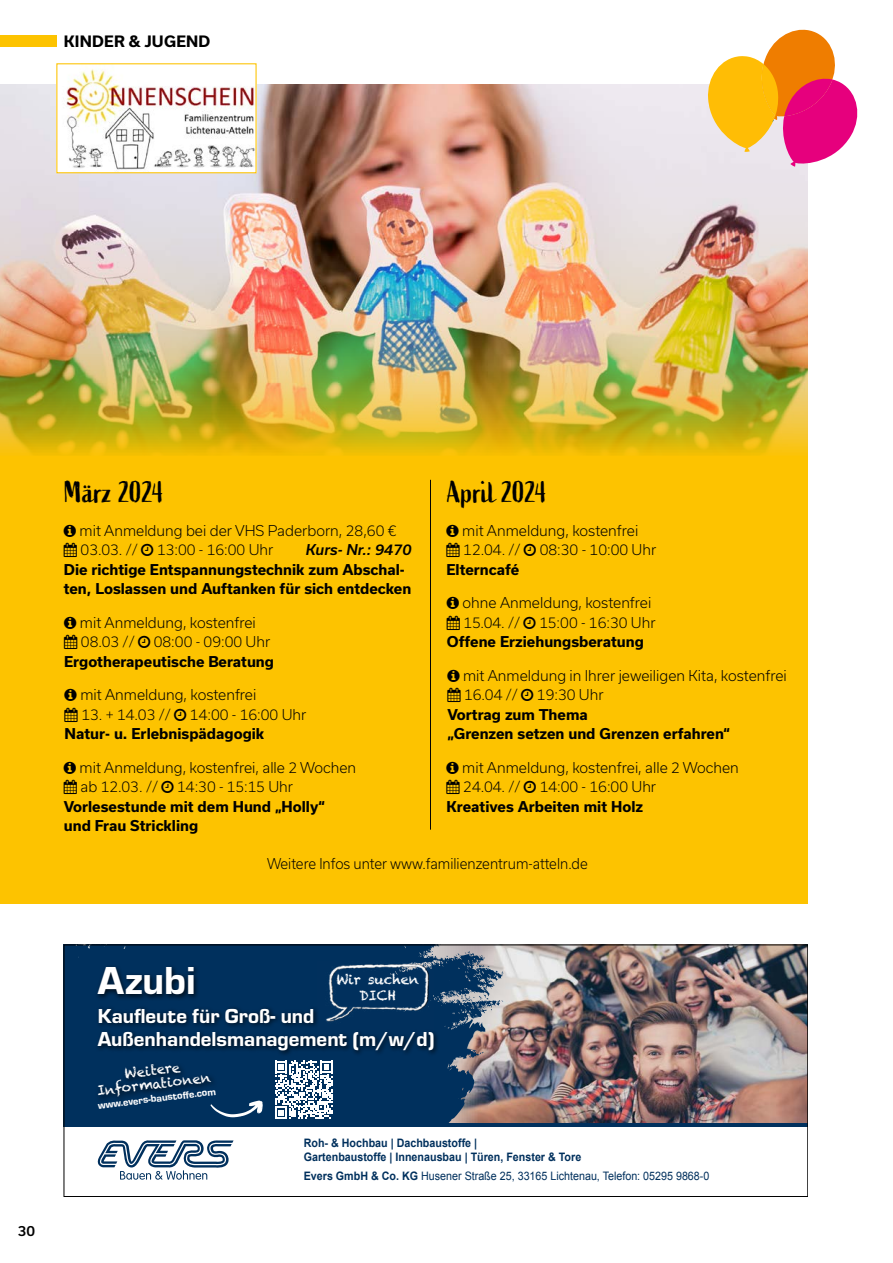
<style>
.page{position:relative;width:893px;height:1263px;background:#fff}
.page>*{position:absolute;margin:0;border:0;box-sizing:border-box;transform-origin:0 0}
.t1{font:40.5px "Eurostile Hea";color:#fff}
.t2{font:30px "Active";color:#000}
.t3{font:21px/23.4px "Eurostile Hea";color:#fff}
.t4{font:700 15px "Usual";letter-spacing:.015em;color:#000}
.t5{font:300 14.25px "Usual";color:#000}
.t6{font:700 14.25px/19.5px "Usual";color:#000}
.t7{font:300 14.25px "Usual";color:#000;scale:.95 1}
.t8{font:italic 500 14.25px "Usual";color:#000}
.t9{font:13.5px/16.2px "Chalkduster";color:#fff;text-align:center}
.t10{font:500 13.5px "Usual";color:#000}
.t11{font:700 11.7px/14px "Arial";color:#00305d;scale:.92 1}
.t12{font:11.7px "Arial";color:#00305d;scale:.92 1}
.t13{font:10.5px "Eurostile Hea";color:#fff}
.s1{font-weight:700}
</style>
<div class="page">
<div style="left:0;top:85px;width:808px;height:819px;background:#fdc300"></div>
<div style="left:0;top:36px;width:56px;height:11px;background:#fdc300"></div>
<hr style="left:892px;top:709px;width:1px;height:292px;background:#fdeef6">
<img style="left:504px;top:947px;width:302px;height:176px">
<svg style="left:66px;top:947px;width:438px;height:176px;background:#183f66"></svg>
<svg style="left:98px;top:1140px;width:136px;height:40px"></svg>
<hr style="left:64px;top:1123px;width:744px;height:3px;background:#00305d">
<img style="left:467px;top:1024px;width:42px;height:30px">
<div style="left:95px;top:964px;width:105px;height:38px;background:#000;opacity:.75"></div>
<div style="left:95px;top:1006px;width:345px;height:51px;background:#000;opacity:.75"></div>
<img style="left:317px;top:962px;width:116px;height:71px">
<div style="left:95px;top:1061px;width:123px;height:43px;background:#000;opacity:.75"></div>
<svg style="left:275px;top:1061px;width:58px;height:58px"></svg>
<svg style="left:210px;top:1100px;width:53px;height:17px"></svg>
<div style="left:64px;top:945px;width:744px;height:252px;border:1px solid #000"></div>
<img style="left:0;top:85px;width:808px;height:370px">
<img style="left:58px;top:69px;width:197px;height:102px">
<div style="left:56px;top:63px;width:201px;height:110px;border:1px solid #fdc300"></div>
<hr style="left:430px;top:480px;width:1px;height:350px;background:#000">
<svg style="left:706px;top:29px;width:152px;height:138px"></svg>
<p class="t4" style="left:64px;top:33px;width:148px">KINDER &amp; JUGEND</p>
<h2 class="t2" style="left:65px;top:475px;width:101px">März 2024</h2>
<h2 class="t2" style="left:447px;top:475px;width:101px">April 2024</h2>
<p class="t5" style="left:80px;top:522px;width:318px">mit Anmeldung bei der VHS Paderborn, 28,60 €</p>
<p class="t5" style="left:64px;top:542px;width:76px">▲ 03.03. //</p>
<p class="t5" style="left:157px;top:542px;width:118px">13:00 - 16:00 Uhr</p>
<p class="t6" style="left:64px;top:560px;width:349px">Die richtige Entspannungstechnik zum Abschal&shy;ten, Loslassen und Auftanken für sich entdecken</p>
<p class="t8" style="left:306px;top:541px;width:107px">Kurs- Nr.: 9470</p>
<p class="t5" style="left:80px;top:614px;width:178px">mit Anmeldung, kostenfrei</p>
<p class="t5" style="left:64px;top:634px;width:72px">▲ 08.03 //</p>
<p class="t5" style="left:154px;top:634px;width:118px">08:00 - 09:00 Uhr</p>
<p class="t6" style="left:64px;top:652px;width:211px">Ergotherapeutische Beratung</p>
<p class="t5" style="left:80px;top:687px;width:178px">mit Anmeldung, kostenfrei</p>
<p class="t5" style="left:65px;top:706px;width:108px">▲ 13. + 14.03 //</p>
<p class="t5" style="left:190px;top:706px;width:118px">14:00 - 16:00 Uhr</p>
<p class="t6" style="left:65px;top:724px;width:201px">Natur- u. Erlebnispädagogik</p>
<p class="t5" style="left:80px;top:759px;width:278px">mit Anmeldung, kostenfrei, alle 2 Wochen</p>
<p class="t5" style="left:64px;top:779px;width:96px">▲ ab 12.03. //</p>
<p class="t5" style="left:177px;top:779px;width:118px">14:30 - 15:15 Uhr</p>
<p class="t6" style="left:64px;top:797px;width:263px">Vorlesestunde mit dem Hund „Holly“ und Frau Strickling</p>
<p class="t5" style="left:462px;top:522px;width:178px">mit Anmeldung, kostenfrei</p>
<p class="t5" style="left:446px;top:542px;width:76px">▲ 12.04. //</p>
<p class="t5" style="left:540px;top:542px;width:118px">08:30 - 10:00 Uhr</p>
<p class="t6" style="left:446px;top:560px;width:74px">Elterncafé</p>
<p class="t5" style="left:463px;top:595px;width:190px">ohne Anmeldung, kostenfrei</p>
<p class="t5" style="left:447px;top:614px;width:75px">▲ 15.04. //</p>
<p class="t5" style="left:539px;top:614px;width:118px">15:00 - 16:30 Uhr</p>
<p class="t6" style="left:447px;top:632px;width:199px">Offene Erziehungsberatung</p>
<p class="t5" style="left:463px;top:667px;width:325px">mit Anmeldung in Ihrer jeweiligen Kita, kostenfrei</p>
<p class="t5" style="left:447px;top:687px;width:72px">▲ 16.04 //</p>
<p class="t5" style="left:537px;top:687px;width:68px">19:30 Uhr</p>
<p class="t6" style="left:447px;top:705px;width:284px">Vortrag zum Thema<br>„Grenzen setzen und Grenzen erfahren“</p>
<p class="t5" style="left:462px;top:759px;width:278px">mit Anmeldung, kostenfrei, alle 2 Wochen</p>
<p class="t5" style="left:446px;top:779px;width:76px">▲ 24.04. //</p>
<p class="t5" style="left:540px;top:779px;width:118px">14:00 - 16:00 Uhr</p>
<p class="t6" style="left:446px;top:797px;width:198px">Kreatives Arbeiten mit Holz</p>
<p class="t7" style="left:267px;top:855px;width:339px">Weitere Infos unter www.familienzentrum-atteln.de</p>
<p class="t10" style="left:18px;top:1223px;width:19px">30</p>
<h1 class="t1" style="left:98px;top:952px;width:99px">Azubi</h1>
<h3 class="t3" style="left:98px;top:1003px;width:338px">Kaufleute für Groß- und<br>Außenhandelsmanagement (m/w/d)</h3>
<p class="t9" style="left:336px;top:971px;width:84px">Wir suchen<br>DICH</p>
<p class="t9" style="left:95px;top:1070px;width:116px;line-height:13.6px;rotate:-7deg">Weitere<br>Informationen</p>
<p class="t13" style="left:97px;top:1098px;width:120px;rotate:-7deg">www.evers-baustoff e.com</p>
<p class="t11" style="left:304px;top:1137px;width:303px">Roh- &amp; Hochbau | Dachbaustoffe |<br>Gartenbaustoffe | Innenausbau | Türen, Fenster &amp; Tore</p>
<p class="t12" style="left:304px;top:1168px;width:442px"><span class="s1">Evers GmbH &amp; Co. KG</span> Husener Straße 25, 33165 Lichtenau, Telefon: 05295 9868-0</p>
</div>
